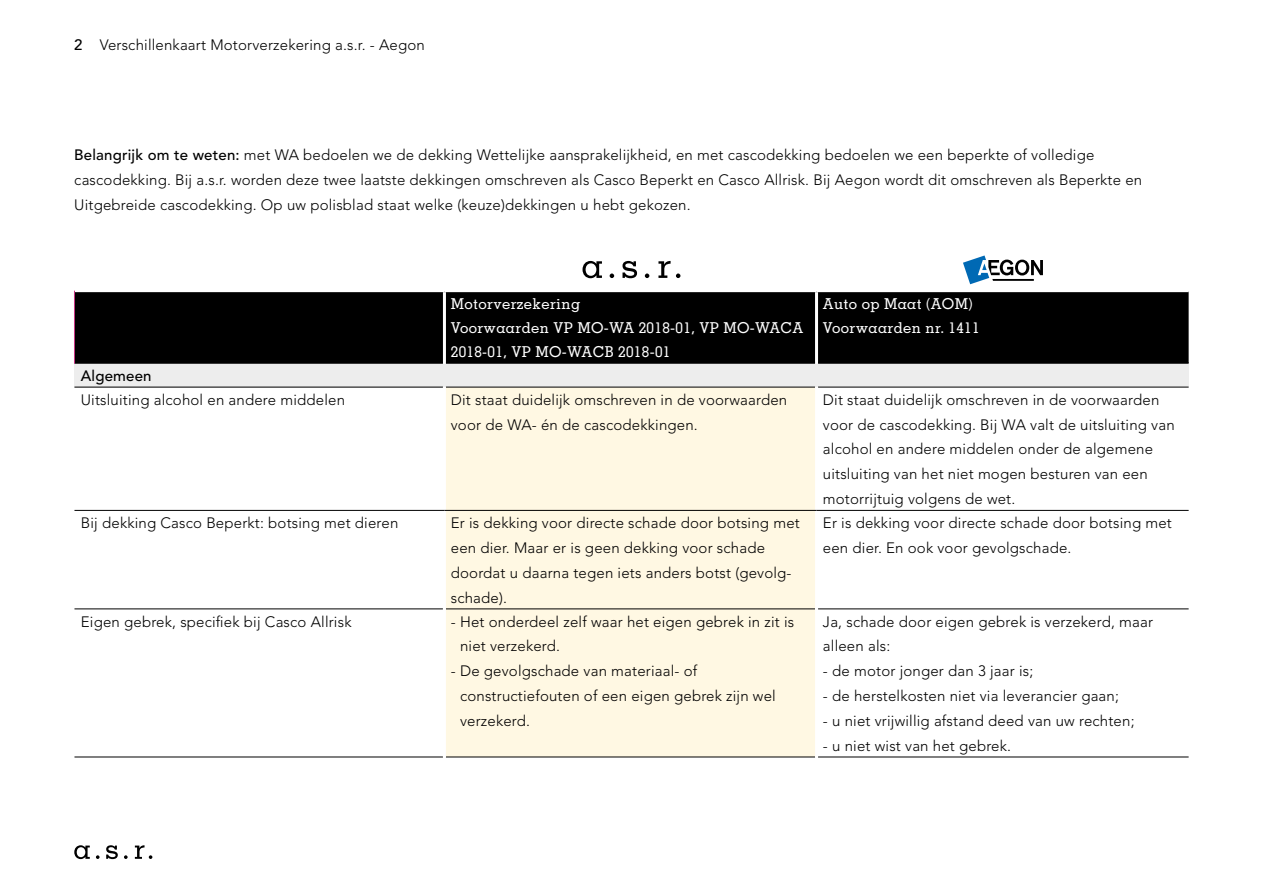
<style>
.page{position:relative;width:1263px;height:893px;background:#fff}
.page>*{position:absolute;margin:0;border:0;box-sizing:border-box;transform-origin:0 0}
.Platte_tekst_tabel_10_3_Avenir_light__VK{font:300 15px/24.8px "Avenir LT Std";letter-spacing:.01em;color:#000}
.Kopje_tabel_10_3_Memphis_medium__VK{font:500 15px/24px "Memphis LT Std";letter-spacing:.025em;color:#fff}
.Platte_tekst_tabel_10_3_Avenir_light__VK-2{font:500 15px "Avenir LT Std";letter-spacing:.01em;color:#000}
.s1{font-weight:500}
</style>
<div class="page">
<svg style="left:963px;top:255px;width:80px;height:29px"></svg>
<svg style="left:645px;top:273px;width:4px;height:5px"></svg>
<svg style="left:658px;top:261px;width:22px;height:17px"></svg>
<svg style="left:610px;top:273px;width:4px;height:5px"></svg>
<svg style="left:582px;top:261px;width:20px;height:17px"></svg>
<svg style="left:622px;top:261px;width:15px;height:17px"></svg>
<div style="left:75px;top:292px;width:1113px;height:70px;background:#000"></div>
<div style="left:74px;top:363px;width:1114px;height:24px;background:#ededed"></div>
<div style="left:446px;top:388px;width:369px;height:369px;background:#fff8e3"></div>
<svg style="left:818px;top:509px;width:370px;height:248px"></svg>
<hr style="left:443px;top:292px;width:3px;height:72px;background:#fff">
<hr style="left:815px;top:292px;width:3px;height:72px;background:#fff">
<hr style="left:75px;top:362px;width:368px;height:2px;background:#000">
<hr style="left:446px;top:362px;width:369px;height:2px;background:#000">
<hr style="left:818px;top:362px;width:370px;height:2px;background:#000">
<hr style="left:74px;top:609px;width:369px;height:1px;background:#000">
<hr style="left:446px;top:609px;width:369px;height:1px;background:#000">
<hr style="left:818px;top:609px;width:370px;height:1px;background:#000">
<hr style="left:74px;top:757px;width:369px;height:1px;background:#000">
<hr style="left:446px;top:757px;width:369px;height:1px;background:#000">
<hr style="left:818px;top:757px;width:370px;height:1px;background:#000">
<hr style="left:74px;top:387px;width:369px;height:1px;background:#000">
<hr style="left:446px;top:387px;width:369px;height:1px;background:#000">
<hr style="left:818px;top:387px;width:370px;height:1px;background:#000">
<hr style="left:74px;top:291px;width:1px;height:73px;background:#c73584">
<hr style="left:74px;top:510px;width:370px;height:1px;background:#000">
<hr style="left:444px;top:510px;width:372px;height:1px;background:#000">
<hr style="left:816px;top:510px;width:372px;height:1px;background:#000">
<svg style="left:124px;top:855px;width:4px;height:4px"></svg>
<svg style="left:135px;top:845px;width:17px;height:14px"></svg>
<svg style="left:96px;top:855px;width:4px;height:4px"></svg>
<svg style="left:74px;top:845px;width:16px;height:14px"></svg>
<svg style="left:106px;top:845px;width:12px;height:14px"></svg>
<p class="Platte_tekst_tabel_10_3_Avenir_light__VK" style="left:74px;top:32px;width:352px"><span class="s1">2</span> Verschillenkaart Motorverzekering a.s.r. - Aegon</p>
<p class="Platte_tekst_tabel_10_3_Avenir_light__VK" style="left:74px;top:143px;width:1069px"><span class="s1">Belangrijk om te weten:</span> met WA bedoelen we de dekking Wettelijke aansprakelijkheid, en met cascodekking bedoelen we een beperkte of volledige cascodekking. Bij a.s.r. worden deze twee laatste dekkingen omschreven als Casco Beperkt en Casco Allrisk. Bij Aegon wordt dit omschreven als Beperkte en<br>Uitgebreide cascodekking. Op uw polisblad staat welke (keuze)dekkingen u hebt gekozen.</p>
<p class="Kopje_tabel_10_3_Memphis_medium__VK" style="left:451px;top:291px;width:131px">Motorverzekering</p>
<p class="Kopje_tabel_10_3_Memphis_medium__VK" style="left:451px;top:315px;width:354px">Voorwaarden VP MO-WA 2018-01, VP MO-WACA<br>2018-01, VP MO-WACB 2018-01</p>
<p class="Kopje_tabel_10_3_Memphis_medium__VK" style="left:823px;top:291px;width:151px">Auto op Maat (AOM)</p>
<p class="Kopje_tabel_10_3_Memphis_medium__VK" style="left:823px;top:315px;width:158px">Voorwaarden nr. 1411</p>
<p class="Platte_tekst_tabel_10_3_Avenir_light__VK-2" style="left:81px;top:367px;width:72px">Algemeen</p>
<p class="Platte_tekst_tabel_10_3_Avenir_light__VK" style="left:81px;top:387px;width:266px">Uitsluiting alcohol en andere middelen</p>
<p class="Platte_tekst_tabel_10_3_Avenir_light__VK" style="left:451px;top:387px;width:338px">Dit staat duidelijk omschreven in de voorwaarden voor de WA- én de cascodekkingen.</p>
<p class="Platte_tekst_tabel_10_3_Avenir_light__VK" style="left:823px;top:387px;width:353px">Dit staat duidelijk omschreven in de voorwaarden voor de cascodekking. Bij WA valt de uitsluiting van alcohol en andere middelen onder de algemene uitsluiting van het niet mogen besturen van een motorrijtuig volgens de wet.</p>
<p class="Platte_tekst_tabel_10_3_Avenir_light__VK" style="left:81px;top:511px;width:319px">Bij dekking Casco Beperkt: botsing met dieren</p>
<p class="Platte_tekst_tabel_10_3_Avenir_light__VK" style="left:451px;top:511px;width:350px">Er is dekking voor directe schade door botsing met een dier. Maar er is geen dekking voor schade doordat u daarna tegen iets anders botst (gevolg&shy;schade).</p>
<p class="Platte_tekst_tabel_10_3_Avenir_light__VK" style="left:823px;top:511px;width:350px">Er is dekking voor directe schade door botsing met een dier. En ook voor gevolgschade.</p>
<p class="Platte_tekst_tabel_10_3_Avenir_light__VK" style="left:81px;top:609px;width:272px">Eigen gebrek, specifiek bij Casco Allrisk</p>
<p class="Platte_tekst_tabel_10_3_Avenir_light__VK" style="left:460px;top:609px;width:336px;text-indent:-9px">- Het onderdeel zelf waar het eigen gebrek in zit is niet verzekerd.</p>
<p class="Platte_tekst_tabel_10_3_Avenir_light__VK" style="left:460px;top:659px;width:317px;text-indent:-9px">- De gevolgschade van materiaal- of constructiefouten of een eigen gebrek zijn wel verzekerd.</p>
<p class="Platte_tekst_tabel_10_3_Avenir_light__VK" style="left:823px;top:609px;width:332px">Ja, schade door eigen gebrek is verzekerd, maar alleen als:</p>
<p class="Platte_tekst_tabel_10_3_Avenir_light__VK" style="left:823px;top:659px;width:212px">- de motor jonger dan 3 jaar is;</p>
<p class="Platte_tekst_tabel_10_3_Avenir_light__VK" style="left:823px;top:683px;width:298px">- de herstelkosten niet via leverancier gaan;</p>
<p class="Platte_tekst_tabel_10_3_Avenir_light__VK" style="left:823px;top:708px;width:313px">- u niet vrijwillig afstand deed van uw rechten;</p>
<p class="Platte_tekst_tabel_10_3_Avenir_light__VK" style="left:823px;top:733px;width:190px">- u niet wist van het gebrek.</p>
</div>
